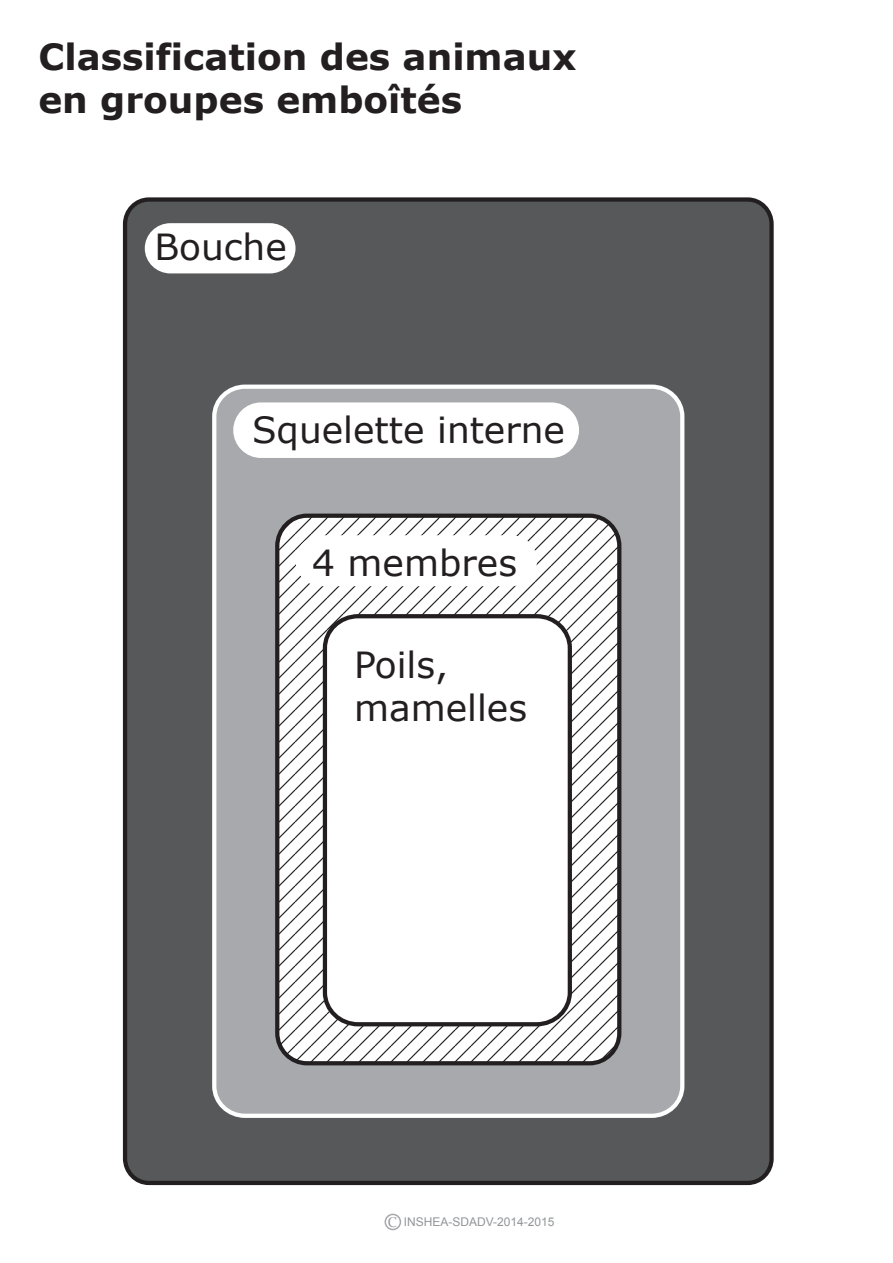
<style>
.page{position:relative;width:893px;height:1263px;background:#fff}
.page>*{position:absolute;margin:0;border:0;box-sizing:border-box;transform-origin:0 0}
.t1{font:36px/43.2px "Verdana";color:#231f20}
.t2{font:700 36px/43.2px "Verdana";color:#231f20}
.t3{font:12px "Arial";color:#939598}
.s1{font-family:"Lucida Bright";font-size:13.5px}
</style>
<div class="page">
<div style="left:125px;top:200px;width:646px;height:983px;background:#57585a;border-radius:24px"></div>
<div style="left:123px;top:197px;width:651px;height:988px;border:4px solid #231f20;border-radius:24px"></div>
<div style="left:214px;top:387px;width:468px;height:729px;background:#a8a9ad;border-radius:30px"></div>
<div style="left:212px;top:385px;width:472px;height:733px;border:4px solid #fff;border-radius:30px"></div>
<svg style="left:277px;top:516px;width:342px;height:547px;background:#e6e6e6"></svg>
<div style="left:275px;top:514px;width:346px;height:551px;border:4px solid #231f20;border-radius:30px"></div>
<div style="left:325px;top:616px;width:245px;height:408px;background:#fff;border-radius:33px"></div>
<div style="left:323px;top:614px;width:249px;height:412px;border:4px solid #231f20;border-radius:33px"></div>
<svg style="left:145px;top:223px;width:151px;height:50px;background:#f2f2f2"></svg>
<div style="left:233px;top:402px;width:346px;height:56px;background:#fff;border-radius:28px"></div>
<div style="left:296px;top:535px;width:241px;height:51px;background:#fff;border-radius:26px"></div>
<div style="left:385px;top:1214px;width:16px;height:16px;border:2px solid #a8a9ad;border-radius:50%"></div>
<p class="t2" style="left:38px;top:34px;width:540px">Classification des animaux en groupes emboîtés</p>
<p class="t1" style="left:154px;top:225px;width:134px">Bouche</p>
<p class="t1" style="left:252px;top:408px;width:315px">Squelette interne</p>
<p class="t1" style="left:312px;top:541px;width:207px">4 membres</p>
<p class="t1" style="left:354px;top:643px;width:175px">Poils, mamelles</p>
<p class="t3" style="left:388px;top:1214px;width:168px"><span class="s1">C</span> INSHEA-SDADV-2014-2015</p>
</div>
